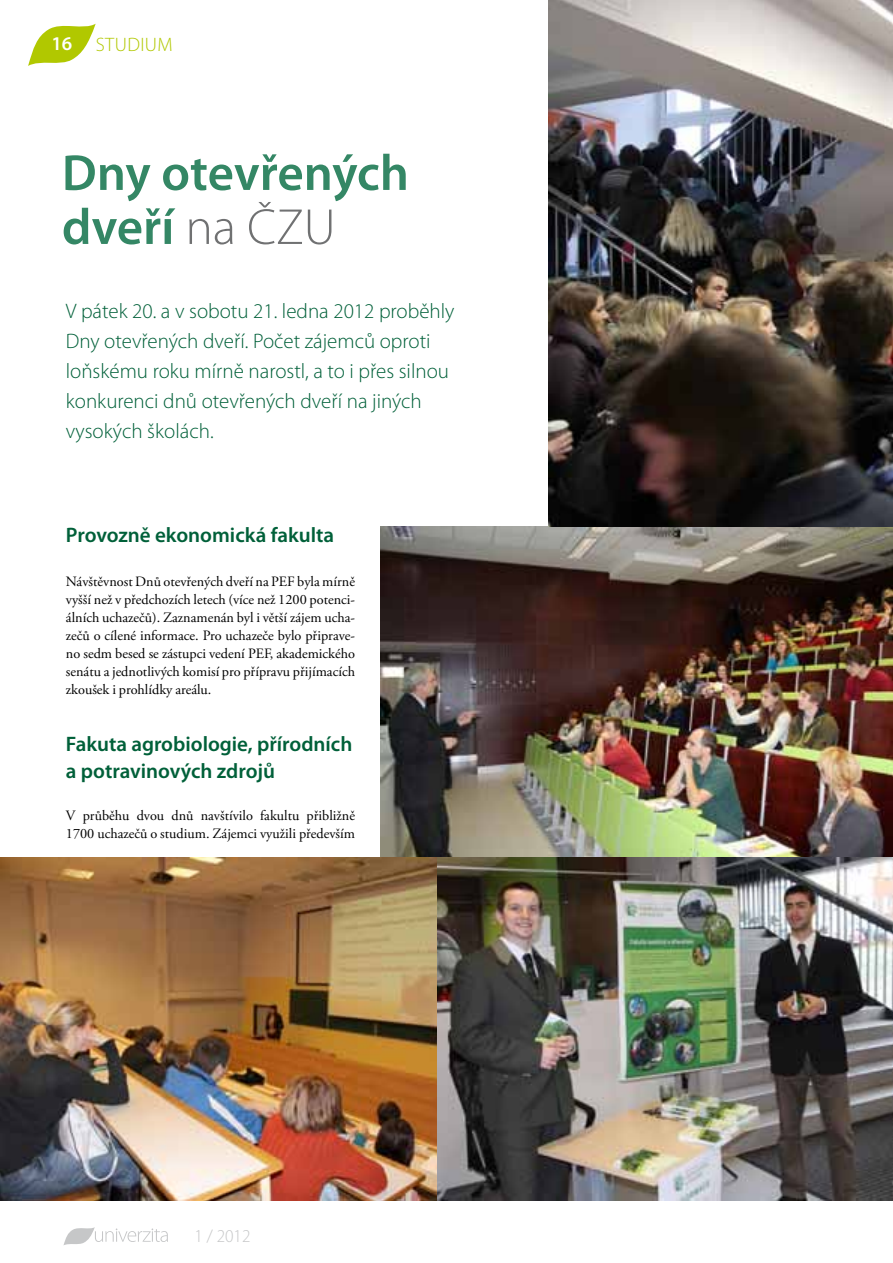
<style>
.page{position:relative;width:893px;height:1263px;background:#fff}
.page>*{position:absolute;margin:0;border:0;box-sizing:border-box;transform-origin:0 0}
.t1{font:600 51px/54px "Myriad Pro";color:#348765}
.t2{font:300 21px/30px "Myriad Pro";color:#006039}
.t3{font:600 21px/27px "Myriad Pro";color:#006039}
.t4{font:300 19.5px "Myriad Pro";color:#b1c800}
.t5{font:600 19.5px "Myriad Pro";color:#fff}
.t6{font:300 18.15px "Myriad Pro";color:#c6c7c8;scale:.95 1}
.t7{font:14.25px/18px "Adobe Garamond Pro";color:#000;text-align:justify}
.s1{font-weight:300;color:#707172}
</style>
<div class="page">
<svg style="left:28px;top:23px;width:68px;height:43px"></svg>
<svg style="left:63px;top:1227px;width:105px;height:18px"></svg>
<img style="left:381px;top:527px;width:512px;height:331px">
<img style="left:0;top:858px;width:438px;height:342px">
<img style="left:438px;top:857px;width:455px;height:343px">
<img style="left:548px;top:0;width:345px;height:527px">
<h3 class="t5" style="left:51px;top:31px;width:22px">16</h3>
<h3 class="t4" style="left:96px;top:34px;width:56px">stu dium</h3>
<h1 class="t1" style="left:62px;top:144px;width:349px">Dny otevřených dveří <span class="s1">na ČZU</span></h1>
<h2 class="t2" style="left:66px;top:296px;width:390px">V pátek 20. a v sobotu 21. ledna 2012 proběhly Dny otevřených dveří. Počet zájemců oproti loňskému roku mírně narostl, a to i přes silnou konkurenci dnů otevřených dveří na jiných vysokých školách.</h2>
<h2 class="t3" style="left:66px;top:521px;width:270px">Provozně ekonomická fakulta</h2>
<p class="t7" style="left:66px;top:573px;width:291px">Návštěvnost Dnů otevřených dveří na PEF byla mírně vyšší než v předchozích letech (více než 1200 potenci&shy;álních uchazečů). Zaznamenán byl i větší zájem ucha&shy;zečů o cílené informace. Pro uchazeče bylo připrave&shy;no sedm besed se zástupci vedení PEF, akademického senátu a jednotlivých komisí pro přípravu přijímacích zkoušek i prohlídky areálu.</p>
<h2 class="t3" style="left:66px;top:730px;width:288px">Fakuta agrobiologie, přírodních a potravinových zdrojů</h2>
<p class="t7" style="left:66px;top:807px;width:291px">V průběhu dvou dnů navštívilo fakultu přibližně<br>1700 uchazečů o studium. Zájemci využili především</p>
<p class="t6" style="left:195px;top:1226px;width:60px">1 / 2012</p>
</div>
